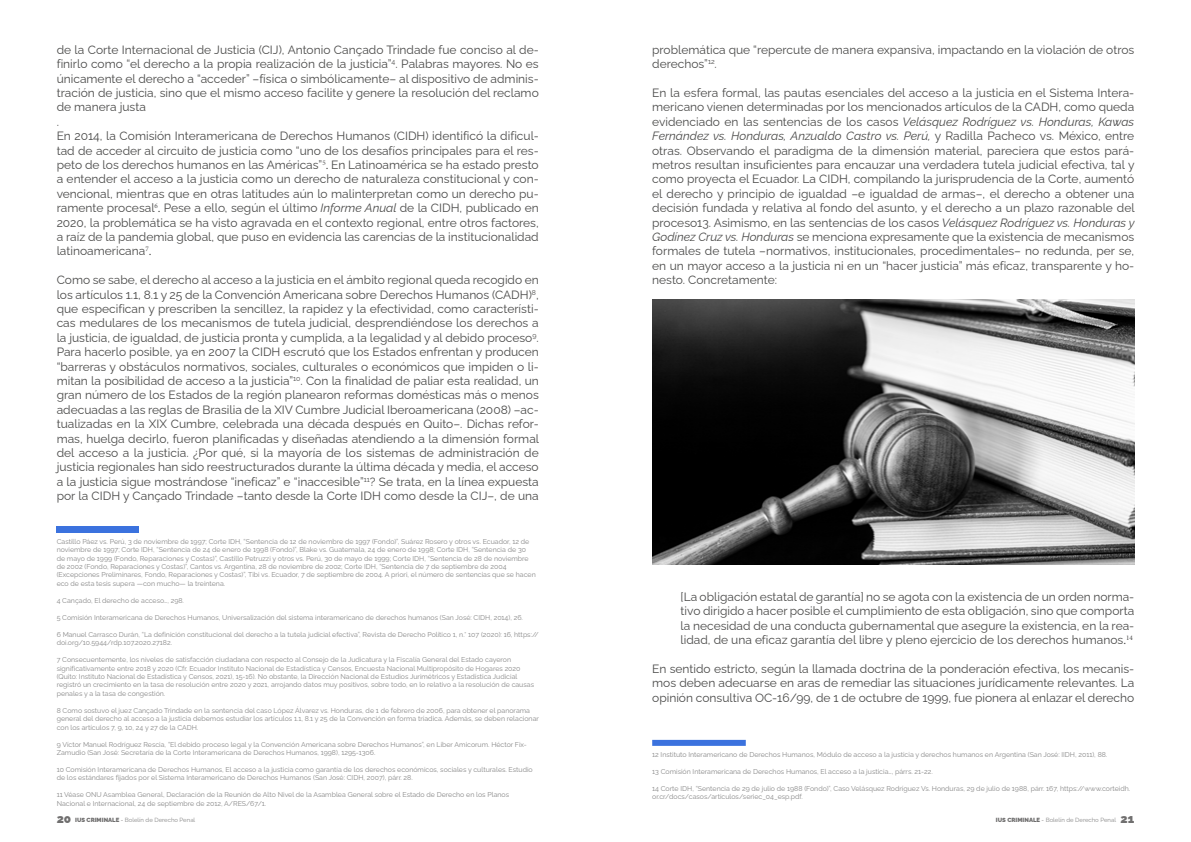
<style>
.page{position:relative;width:1191px;height:842px;background:#fff}
.page>*{position:absolute;margin:0;border:0;box-sizing:border-box;transform-origin:0 0}
.t1{font:12px/14.4px "Raleway";color:#4a4a49;text-align:justify}
.t2{font:7px/8.4px "Raleway";color:#878787}
.t3{font:6px "Raleway";color:#878787}
.s1{font-family:"Minion Pro"}
.s2{font-style:italic}
.s3{font-weight:900;font-size:12px;color:#706f6f}
.s4{font-weight:900;color:#706f6f}
.s5{color:#706f6f}
</style>
<div class="page">
<div style="left:652px;top:740px;width:94px;height:6px;background:#3b72de"></div>
<img style="left:652px;top:300px;width:482px;height:265px">
<div style="left:57px;top:527px;width:82px;height:6px;background:#3b72de"></div>
<p class="t1" style="left:57px;top:41px;width:483px;text-align:left">de la Corte Internacional de Justicia (CIJ), Antonio Cançado Trindade fue conciso al de&shy;finirlo como “el derecho a la propia realización de la justicia”<sup>4</sup>. Palabras mayores. No es únicamente el derecho a “acceder” –física o simbólicamente– al dispositivo de adminis&shy;tración de justicia, sino que el mismo acceso facilite y genere la resolución del reclamo de manera justa<br>.<br>En 2014, la Comisión Interamericana de Derechos Humanos (CIDH) identificó la dificul&shy;tad de acceder al circuito de justicia como “uno de los desafíos principales para el res&shy;peto de los derechos humanos en las Américas”<sup>5</sup><span class="s1">.</span> En Latinoamérica se ha estado presto a entender el acceso a la justicia como un derecho de naturaleza constitucional y con&shy;vencional, mientras que en otras latitudes aún lo malinterpretan como un derecho pu&shy;ramente procesal<sup>6</sup><span class="s1">.</span> Pese a ello, según el último <span class="s2">Informe Anual</span> de la CIDH, publicado en 2020, la problemática se ha visto agravada en el contexto regional, entre otros factores, a raíz de la pandemia global, que puso en evidencia las carencias de la institucionalidad latinoamericana<sup>7</sup><span class="s1">.</span></p>
<p class="t1" style="left:57px;top:271px;width:484px">Como se sabe, el derecho al acceso a la justicia en el ámbito regional queda recogido en los artículos 1.1, 8.1 y 25 de la Convención Americana sobre Derechos Humanos (CADH)<sup>8</sup>, que especifican y prescriben la sencillez, la rapidez y la efectividad, como característi&shy;cas medulares de los mecanismos de tutela judicial, desprendiéndose los derechos a la justicia, de igualdad, de justicia pronta y cumplida, a la legalidad y al debido proceso<sup>9</sup>.<br>Para hacerlo posible, ya en 2007 la CIDH escrutó que los Estados enfrentan y producen “barreras y obstáculos normativos, sociales, culturales o económicos que impiden o li&shy;mitan la posibilidad de acceso a la justicia”<sup>10</sup>. Con la finalidad de paliar esta realidad, un gran número de los Estados de la región planearon reformas domésticas más o menos adecuadas a las reglas de Brasilia de la XIV Cumbre Judicial Iberoamericana (2008) –ac&shy;tualizadas en la XIX Cumbre, celebrada una década después en Quito–. Dichas refor&shy;mas, huelga decirlo, fueron planificadas y diseñadas atendiendo a la dimensión formal del acceso a la justicia. ¿Por qué, si la mayoría de los sistemas de administración de justicia regionales han sido reestructurados durante la última década y media, el acceso a la justicia sigue mostrándose “ineficaz” e “inaccesible”<sup>11</sup>? Se trata, en la línea expuesta por la CIDH y Cançado Trindade –tanto desde la Corte IDH como desde la CIJ–, de una</p>
<p class="t2" style="left:57px;top:536px;width:480px">Castillo Páez vs. Perú, 3 de noviembre de 1997; Corte IDH, “Sentencia de 12 de noviembre de 1997 (Fondo)”, Suárez Rosero y otros vs. Ecuador, 12 de noviembre de 1997; Corte IDH, “Sentencia de 24 de enero de 1998 (Fondo)”, Blake vs. Guatemala, 24 de enero de 1998; Corte IDH, “Sentencia de 30 de mayo de 1999 (Fondo, Reparaciones y Costas)”, Castillo Petruzzi y otros vs. Perú, 30 de mayo de 1999; Corte IDH, “Sentencia de 28 de noviembre de 2002 (Fondo, Reparaciones y Costas)”, Cantos vs. Argentina, 28 de noviembre de 2002; Corte IDH, “Sentencia de 7 de septiembre de 2004 (Excepciones Preliminares, Fondo, Reparaciones y Costas)”, Tibi vs. Ecuador, 7 de septiembre de 2004. A priori, el número de sentencias que se hacen eco de esta tesis supera —con mucho— la treintena.</p>
<p class="t2" style="left:57px;top:595px;width:129px">4 Cançado, El derecho de acceso…, 298.</p>
<p class="t2" style="left:57px;top:612px;width:468px">5 Comisión Interamericana de Derechos Humanos, Universalización del sistema interamericano de derechos humanos (San José: CIDH, 2014), 26.</p>
<p class="t2" style="left:57px;top:629px;width:483px">6 Manuel Carrasco Durán, “La definición constitucional del derecho a la tutela judicial efectiva”, Revista de Derecho Político 1, n.° 107 (2020): 16, https:// doi.org/10.5944/rdp.107.2020.27182.</p>
<p class="t2" style="left:57px;top:655px;width:479px">7 Consecuentemente, los niveles de satisfacción ciudadana con respecto al Consejo de la Judicatura y la Fiscalía General del Estado cayeron significativamente entre 2018 y 2020 (Cfr. Ecuador Instituto Nacional de Estadística y Censos, Encuesta Nacional Multipropósito de Hogares 2020 (Quito: Instituto Nacional de Estadística y Censos, 2021), 15-16). No obstante, la Dirección Nacional de Estudios Jurimétricos y Estadística Judicial registró un crecimiento en la tasa de resolución entre 2020 y 2021, arrojando datos muy positivos, sobre todo, en lo relativo a la resolución de causas penales y a la tasa de congestión.</p>
<p class="t2" style="left:57px;top:705px;width:484px">8 Como sostuvo el juez Cançado Trindade en la sentencia del caso López Álvarez vs. Honduras, de 1 de febrero de 2006, para obtener el panorama general del derecho al acceso a la justicia debemos estudiar los artículos 1.1, 8.1 y 25 de la Convención en forma tríadica. Además, se deben relacionar con los artículos 7, 9, 10, 24 y 27 de la CADH.</p>
<p class="t2" style="left:57px;top:739px;width:472px">9 Víctor Manuel Rodríguez Rescia, “El debido proceso legal y la Convención Americana sobre Derechos Humanos”, en Liber Amicorum. Héctor Fix-<br>Zamudio (San José: Secretaría de la Corte Interamericana de Derechos Humanos, 1998), 1295-1306.</p>
<p class="t2" style="left:57px;top:765px;width:477px">10 Comisión Interamericana de Derechos Humanos, El acceso a la justicia como garantía de los derechos económicos, sociales y culturales. Estudio de los estándares fijados por el Sistema Interamericano de Derechos Humanos (San José: CIDH, 2007), párr. 28.</p>
<p class="t2" style="left:57px;top:790px;width:454px">11 Véase ONU Asamblea General, Declaración de la Reunión de Alto Nivel de la Asamblea General sobre el Estado de Derecho en los Planos<br>Nacional e Internacional, 24 de septiembre de 2012, A/RES/67/1.</p>
<p class="t1" style="left:652px;top:41px;width:483px">problemática que “repercute de manera expansiva, impactando en la violación de otros derechos”<sup>12</sup>.</p>
<p class="t1" style="left:652px;top:84px;width:484px">En la esfera formal, las pautas esenciales del acceso a la justicia en el Sistema Intera&shy;mericano vienen determinadas por los mencionados artículos de la CADH, como queda evidenciado en las sentencias de los casos <span class="s2">Velásquez Rodríguez vs. Honduras, Kawas Fernández vs. Honduras, Anzualdo Castro vs. Perú,</span> y Radilla Pacheco vs. México, entre otras. Observando el paradigma de la dimensión material, pareciera que estos pará&shy;metros resultan insuficientes para encauzar una verdadera tutela judicial efectiva, tal y como proyecta el Ecuador. La CIDH, compilando la jurisprudencia de la Corte, aumentó el derecho y principio de igualdad –e igualdad de armas–, el derecho a obtener una decisión fundada y relativa al fondo del asunto, y el derecho a un plazo razonable del proceso13. Asimismo, en las sentencias de los casos <span class="s2">Velásquez Rodríguez vs. Honduras y Godínez Cruz vs. Honduras</span> se menciona expresamente que la existencia de mecanismos formales de tutela –normativos, institucionales, procedimentales– no redunda, per se, en un mayor acceso a la justicia ni en un “hacer justicia” más eficaz, transparente y ho&shy;nesto. Concretamente:</p>
<p class="t1" style="left:680px;top:588px;width:455px">[La obligación estatal de garantía] no se agota con la existencia de un orden norma&shy;tivo dirigido a hacer posible el cumplimiento de esta obligación, sino que comporta la necesidad de una conducta gubernamental que asegure la existencia, en la rea&shy;lidad, de una eficaz garantía del libre y pleno ejercicio de los derechos humanos<span class="s1">.</span><sup>14</sup></p>
<p class="t1" style="left:652px;top:660px;width:483px">En sentido estricto, según la llamada doctrina de la ponderación efectiva, los mecanis&shy;mos deben adecuarse en aras de remediar las situaciones jurídicamente relevantes. La opinión consultiva OC-16/99, de 1 de octubre de 1999, fue pionera al enlazar el derecho</p>
<p class="t2" style="left:652px;top:750px;width:456px">12 Instituto Interamericano de Derechos Humanos, Módulo de acceso a la justicia y derechos humanos en Argentina (San José: IIDH, 2011), 88.</p>
<p class="t2" style="left:652px;top:767px;width:282px">13 Comisión Interamericana de Derechos Humanos, El acceso a la justicia…, párrs. 21-22.</p>
<p class="t2" style="left:652px;top:784px;width:479px">14 Corte IDH, “Sentencia de 29 de julio de 1988 (Fondo)”, Caso Velásquez Rodríguez Vs. Honduras, 29 de julio de 1988, párr. 167, https://www.corteidh. or.cr/docs/casos/articulos/seriec_04_esp.pdf.</p>
<p class="t3" style="left:57px;top:815px;width:140px"><span class="s3">20</span> <span class="s4">IUS CRIMINALE</span> <span class="s5">-</span> Bolelín de Derecho Penal</p>
<p class="t3" style="left:996px;top:815px;width:140px"><span class="s4">IUS CRIMINALE</span> <span class="s5">-</span> Bolelín de Derecho Penal <span class="s3">21</span></p>
</div>
